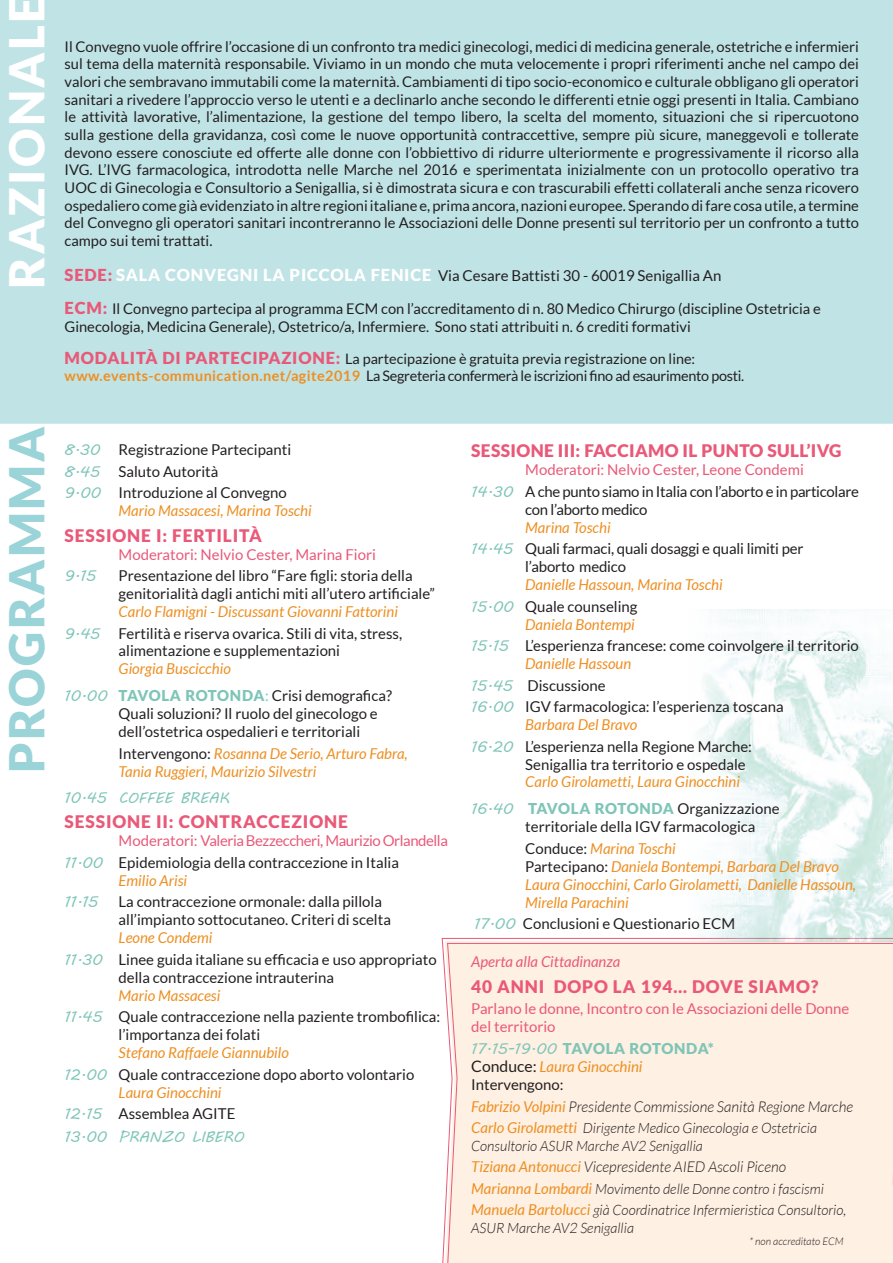
<style>
.page{position:relative;width:893px;height:1263px;background:#fff}
.page>*{position:absolute;margin:0;border:0;box-sizing:border-box;transform-origin:0 0}
.t1{font:900 48px "Lato";letter-spacing:.05em;color:#9ad3d8}
.t2{font:900 48px "Lato";letter-spacing:.05em;color:#fff}
.t3{font:900 17.4px "Lato";letter-spacing:.05em;color:#e95978}
.t4{font:900 17.4px "Lato";letter-spacing:.02em;color:#e95978}
.t5{font:15px/21.6px "Lato";color:#231f20}
.t6{font:italic 15px/18px "Lato";color:#ee8f22}
.t7{font:15px/21.6px "Lato";color:#e95978}
.t8{font:15px/21.6px "Lato";letter-spacing:-.02em;color:#231f20;text-align:center}
.t9{font:italic 300 15px "Lato";color:#231f20}
.t10{font:15px "MV Boli";color:#7ec5b8}
.t11{font:italic 15px "Lato";color:#e95978}
.t12{font:14.7px/17.7px "Lato";color:#231f20;text-align:justify}
.t13{font:14.4px/17.2px "Lato";letter-spacing:-.02em;color:#231f20}
.t14{font:italic 300 14.25px/17.1px "Lato";color:#231f20}
.t15{font:italic 300 10.5px "Lato";color:#231f20}
.s1{font-weight:900;font-size:16.5px;color:#e95978}
.s2{font-weight:900;font-size:16.5px;color:#fff}
.s3{font-weight:700;color:#ee8f22}
.s4{font-family:"MV Boli";color:#7ec5b8}
.s5{font-style:italic;color:#ee8f22}
.s6{font-family:"MV Boli";font-style:normal;color:#7ec5b8}
.s7{font-weight:900;font-style:normal;color:#7ec5b8}
.s8{font-style:normal;color:#7ec5b8}
.s9{font-style:normal;color:#231f20}
.s10{color:#231f20}
.s11{color:#e95978}
.s12{font-style:normal;font-size:15.75px;color:#231f20}
.s13{font-weight:400;color:#ee8f22}
.s14{font-weight:400;font-size:15px;color:#ee8f22}
</style>
<div class="page">
<div style="left:0;top:0;width:893px;height:424px;background:#c0e3e6"></div>
<svg style="left:441px;top:937px;width:452px;height:326px"></svg>
<div style="left:446px;top:942px;width:447px;height:321px;background:#fef0e2"></div>
<img style="left:686px;top:610px;width:207px;height:331px">
<svg style="left:5px;top:422px;width:44px;height:2px"></svg>
<h1 class="t2" style="left:-1px;top:289px;width:295px;rotate:-90deg">RAZIONALE</h1>
<h1 class="t1" style="left:-1px;top:773px;width:347px;rotate:-90deg">PROGRAMMA</h1>
<p class="t12" style="left:65px;top:38px;width:796px">Il Convegno vuole offrire l’occasione di un confronto tra medici ginecologi, medici di medicina generale, ostetriche e infermieri sul tema della maternità responsabile. Viviamo in un mondo che muta velocemente i propri riferimenti anche nel campo dei valori che sembravano immutabili come la maternità. Cambiamenti di tipo socio-economico e culturale obbligano gli operatori sanitari a rivedere l’approccio verso le utenti e a declinarlo anche secondo le differenti etnie oggi presenti in Italia. Cambiano le attività lavorative, l’alimentazione, la gestione del tempo libero, la scelta del momento, situazioni che si ripercuotono sulla gestione della gravidanza, così come le nuove opportunità contraccettive, sempre più sicure, maneggevoli e tollerate devono essere conosciute ed offerte alle donne con l’obbiettivo di ridurre ulteriormente e progressivamente il ricorso alla IVG. L’IVG farmacologica, introdotta nelle Marche nel 2016 e sperimentata inizialmente con un protocollo operativo tra UOC di Ginecologia e Consultorio a Senigallia, si è dimostrata sicura e con trascurabili effetti collaterali anche senza ricovero ospedaliero come già evidenziato in altre regioni italiane e, prima ancora, nazioni europee. Sperando di fare cosa utile, a termine del Convegno gli operatori sanitari incontreranno le Associazioni delle Donne presenti sul territorio per un confronto a tutto campo sui temi trattati.</p>
<p class="t5" style="left:65px;top:265px;width:658px"><span class="s1">SEDE:</span> <span class="s2">SALA CONVEGNI LA PICCOLA FENICE</span> Via Cesare Battisti 30 - 60019 Senigallia An</p>
<p class="t12" style="left:65px;top:300px;width:758px"><span class="s1">ECM:</span> Il Convegno partecipa al programma ECM con l’accreditamento di n. 80 Medico Chirurgo (discipline Ostetricia e<br>Ginecologia, Medicina Generale), Ostetrico/a, Infermiere. Sono stati attribuiti n. 6 crediti formativi</p>
<p class="t13" style="left:65px;top:350px;width:681px"><span class="s1">MODALITÀ DI PARTECIPAZIONE:</span> La partecipazione è gratuita previa registrazione on line: <span class="s3">www.events-communication.net/agite2019</span> La Segreteria confermerà le iscrizioni fino ad esaurimento posti.</p>
<p class="t5" style="left:65px;top:439px;width:228px"><span class="s4">8.30</span> Registrazione Partecipanti<br><span class="s4">8.45</span> Saluto Autorità<br><span class="s4">9.00</span> Introduzione al Convegno</p>
<p class="t6" style="left:119px;top:502px;width:195px">Mario Massacesi, Marina Toschi</p>
<p class="t3" style="left:65px;top:525px;width:199px">SESSIONE I: FERTILITÀ</p>
<p class="t7" style="left:119px;top:543px;width:259px">Moderatori: Nelvio Cester, Marina Fiori</p>
<p class="t10" style="left:65px;top:566px;width:33px">9.15</p>
<p class="t5" style="left:119px;top:566px;width:318px;line-height:18px">Presentazione del libro “Fare figli: storia della genitorialità dagli antichi miti all’utero artificiale”</p>
<p class="t5" style="left:65px;top:601px;width:339px;text-align:right"><span class="s5">Carlo Flamigni - Discussant Giovanni Fattorini<br></span><span class="s4">9.45</span> Fertilità e riserva ovarica. Stili di vita, stress,</p>
<p class="t5" style="left:119px;top:640px;width:223px">alimentazione e supplementazioni</p>
<p class="t6" style="left:65px;top:656px;width:329px;line-height:26.8px;text-indent:54px">Giorgia Buscicchio<br><span class="s6">10.00</span> <span class="s7">TAVOLA ROTONDA</span><span class="s8">:</span> <span class="s9">Crisi demografica?</span></p>
<p class="t5" style="left:119px;top:705px;width:261px;line-height:18px">Quali soluzioni? Il ruolo del ginecologo e dell’ostetrica ospedalieri e territoriali</p>
<p class="t6" style="left:119px;top:745px;width:291px"><span class="s9">Intervengono:</span> Rosanna De Serio, Arturo Fabra,<br>Tania Ruggieri, Maurizio Silvestri</p>
<p class="t10" style="left:65px;top:788px;width:166px">10.45 COFFEE BREAK</p>
<p class="t3" style="left:65px;top:812px;width:285px">SESSIONE II: CONTRACCEZIONE</p>
<p class="t7" style="left:65px;top:830px;width:385px;text-indent:54px">Moderatori: Valeria Bezzeccheri, Maurizio Orlandella<br><span class="s4">11.00</span> <span class="s10">Epidemiologia della contraccezione in Italia</span></p>
<p class="t6" style="left:119px;top:872px;width:70px">Emilio Arisi</p>
<p class="t10" style="left:65px;top:892px;width:35px">11.15</p>
<p class="t5" style="left:119px;top:893px;width:274px;line-height:18px">La contraccezione ormonale: dalla pillola all’impianto sottocutaneo. Criteri di scelta</p>
<p class="t5" style="left:65px;top:927px;width:374px;text-indent:54px"><span class="s5">Leone Condemi<br></span><span class="s4">11.30</span> Linee guida italiane su efficacia e uso appropriato</p>
<p class="t5" style="left:119px;top:966px;width:217px">della contraccezione intrauterina</p>
<p class="t5" style="left:65px;top:984px;width:377px;text-indent:54px"><span class="s5">Mario Massacesi<br></span><span class="s4">11.45</span> Quale contraccezione nella paziente trombofilica:</p>
<p class="t5" style="left:119px;top:1024px;width:143px">l’importanza dei folati</p>
<p class="t5" style="left:65px;top:1042px;width:351px;text-indent:54px"><span class="s5">Stefano Raffaele Giannubilo<br></span><span class="s4">12.00</span> Quale contraccezione dopo aborto volontario</p>
<p class="t6" style="left:65px;top:1082px;width:172px;line-height:21.6px;text-indent:54px">Laura Ginocchini<br><span class="s6">12.15</span> <span class="s9">Assemblea AGITE</span></p>
<p class="t10" style="left:65px;top:1126px;width:181px">13.00 PRANZO LIBERO</p>
<p class="t4" style="left:471px;top:441px;width:372px">SESSIONE III: FACCIAMO IL PUNTO SULL’IVG</p>
<p class="t8" style="left:471px;top:459px;width:389px"><span class="s11">Moderatori: Nelvio Cester, Leone Condemi<br></span><span class="s4">14.30</span> A che punto siamo in Italia con l’aborto e in particolare</p>
<p class="t8" style="left:525px;top:498px;width:124px">con l’aborto medico</p>
<p class="t5" style="left:471px;top:516px;width:334px;text-indent:54px"><span class="s5">Marina Toschi<br></span><span class="s4">14.45</span> Quali farmaci, quali dosaggi e quali limiti per</p>
<p class="t5" style="left:525px;top:556px;width:102px">l’aborto medico</p>
<p class="t6" style="left:471px;top:574px;width:253px;line-height:21.6px;text-indent:54px">Danielle Hassoun, Marina Toschi<br><span class="s6">15.00</span> <span class="s9">Quale counseling</span></p>
<p class="t5" style="left:471px;top:613px;width:389px;text-indent:54px"><span class="s5">Daniela Bontempi<br></span><span class="s4">15.15</span> L’esperienza francese: come coinvolgere il territorio</p>
<p class="t5" style="left:471px;top:653px;width:314px;text-indent:54px"><span class="s5">Danielle Hassoun<br></span><span class="s4">15.45</span> Discussione<br><span class="s4">16.00</span> IGV farmacologica: l’esperienza toscana</p>
<p class="t5" style="left:471px;top:714px;width:282px;text-indent:54px"><span class="s5">Barbara Del Bravo<br></span><span class="s4">16.20</span> L’esperienza nella Regione Marche:</p>
<p class="t5" style="left:525px;top:753px;width:222px">Senigallia tra territorio e ospedale</p>
<p class="t6" style="left:471px;top:769px;width:310px;line-height:26.8px;text-indent:54px">Carlo Girolametti, Laura Ginocchini<br><span class="s6">16.40</span> <span class="s7">TAVOLA ROTONDA</span> <span class="s9">Organizzazione</span></p>
<p class="t5" style="left:525px;top:816px;width:232px">territoriale della IGV farmacologica<br>Conduce: <span class="s5">Marina Toschi</span></p>
<p class="t6" style="left:525px;top:858px;width:332px"><span class="s9">Partecipano:</span> Daniela Bontempi, Barbara Del Bravo<br>Laura Ginocchini, Carlo Girolametti, Danielle Hassoun,<br>Mirella Parachini</p>
<p class="t5" style="left:474px;top:913px;width:263px"><span class="s4">17.00</span> Conclusioni e Questionario ECM</p>
<p class="t11" style="left:471px;top:953px;width:151px">Aperta alla Cittadinanza</p>
<p class="t3" style="left:471px;top:976px;width:349px">40 ANNI DOPO LA 194… DOVE SIAMO?</p>
<p class="t7" style="left:471px;top:999px;width:380px;line-height:18px">Parlano le donne, Incontro con le Associazioni delle Donne del territorio</p>
<p class="t6" style="left:471px;top:1039px;width:244px;line-height:18.5px"><span class="s6">17.15-19.00</span> <span class="s7">TAVOLA ROTONDA*<br></span><span class="s12">Conduce:</span> Laura Ginocchini<br><span class="s9">Intervengono:</span></p>
<p class="t9" style="left:471px;top:1098px;width:383px"><span class="s13">Fabrizio Volpini</span> Presidente Commissione Sanità Regione Marche</p>
<p class="t14" style="left:471px;top:1120px;width:347px"><span class="s14">Carlo Girolametti</span> Dirigente Medico Ginecologia e Ostetricia<br>Consultorio ASUR Marche AV2 Senigallia</p>
<p class="t9" style="left:471px;top:1159px;width:316px"><span class="s13">Tiziana Antonucci</span> Vicepresidente AIED Ascoli Piceno</p>
<p class="t14" style="left:471px;top:1178px;width:377px;line-height:21.6px"><span class="s14">Marianna Lombardi</span> Movimento delle Donne contro i fascismi<br><span class="s14">Manuela Bartolucci</span> già Coordinatrice Infermieristica Consultorio,</p>
<p class="t14" style="left:471px;top:1220px;width:164px">ASUR Marche AV2 Senigallia</p>
<p class="t15" style="left:749px;top:1235px;width:96px">* non accreditato ECM</p>
</div>
